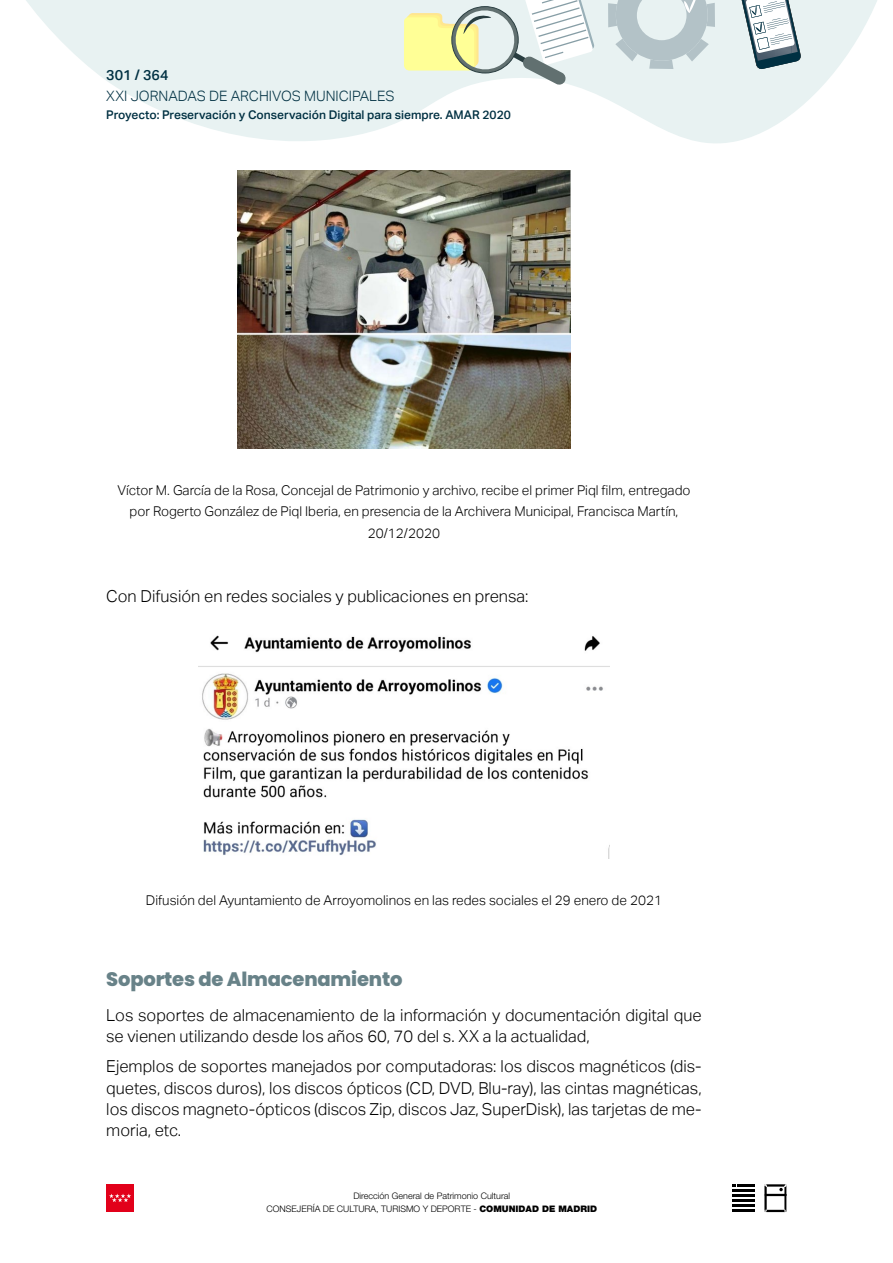
<style>
.page{position:relative;width:893px;height:1263px;background:#fff}
.page>*{position:absolute;margin:0;border:0;box-sizing:border-box;transform-origin:0 0}
.Ladillo_3{font:800 19.5px "Poppins";letter-spacing:-.01em;color:#688288}
.TXT{font:300 16.5px/21.5px "Aktiv Grotesk";color:#000}
.t1{font:300 14.25px "Aktiv Grotesk";color:#003042}
.t2{font:500 14.25px "Aktiv Grotesk";color:#003042}
.PIE{font:300 13.5px/21.5px "Aktiv Grotesk";color:#000;text-align:center}
.t3{font:500 12px "Aktiv Grotesk";color:#003042}
.t4{font:300 9px/13.5px "Helvetica Neue LT Std";color:#000;text-align:center}
.s1{font-weight:900}
</style>
<div class="page">
<svg style="left:764px;top:1184px;width:23px;height:28px"></svg>
<svg style="left:732px;top:1184px;width:22px;height:2px"></svg>
<hr style="left:732px;top:1189px;width:22px;height:3px;background:#000">
<hr style="left:732px;top:1194px;width:22px;height:3px;background:#000">
<hr style="left:732px;top:1205px;width:22px;height:2px;background:#000">
<hr style="left:732px;top:1199px;width:22px;height:3px;background:#000">
<hr style="left:732px;top:1210px;width:22px;height:2px;background:#000">
<div style="left:106px;top:1184px;width:28px;height:28px;background:#e2001a"></div>
<svg style="left:109px;top:1193px;width:22px;height:9px"></svg>
<svg style="left:26px;top:0;width:851px;height:143px;fill:#e8f2f2"></svg>
<svg style="left:608px;top:0;width:107px;height:69px;background:#ccd9db"></svg>
<svg style="left:739px;top:0;width:62px;height:70px"></svg>
<svg style="left:404px;top:0;width:191px;height:86px"></svg>
<img style="left:238px;top:170px;width:332px;height:278px">
<img style="left:198px;top:635px;width:412px;height:223px">
<p class="t2" style="left:106px;top:66px;width:64px">301 / 364</p>
<p class="t3" style="left:106px;top:108px;width:406px">Proyecto: Preservación y Conservación Digital para siempre. AMAR 2020</p>
<p class="t1" style="left:106px;top:88px;width:290px">XXI JORNADAS DE ARCHIVOS MUNICIPALES</p>
<p class="PIE" style="left:117px;top:480px;width:575px">Víctor M. García de la Rosa, Concejal de Patrimonio y archivo, recibe el primer Piql film, entregado por Rogerto González de Piql Iberia, en presencia de la Archivera Municipal, Francisca Martín,<br>20/12/2020</p>
<p class="TXT" style="left:106px;top:585px;width:424px">Con Difusión en redes sociales y publicaciones en prensa:</p>
<p class="PIE" style="left:146px;top:890px;width:518px">Difusión del Ayuntamiento de Arroyomolinos en las redes sociales el 29 enero de 2021</p>
<p class="Ladillo_3" style="left:106px;top:968px;width:298px">Soportes de Almacenamiento</p>
<p class="TXT" style="left:106px;top:1004px;width:597px">Los soportes de almacenamiento de la información y documentación digital que se vienen utilizando desde los años 60, 70 del s. XX a la actualidad,</p>
<p class="TXT" style="left:106px;top:1056px;width:597px;text-align:justify">Ejemplos de soportes manejados por computadoras: los discos magnéticos (dis&shy;quetes, discos duros), los discos ópticos (CD, DVD, Blu-ray), las cintas magnéticas, los discos magneto-ópticos (discos Zip, discos Jaz, SuperDisk), las tarjetas de me&shy;moria, etc.</p>
<p class="t4" style="left:267px;top:1188px;width:332px">Dirección General de Patrimonio Cultural<br>CONSEJERÍA DE CULTURA, TURISMO Y DEPORTE - <span class="s1">COMUNIDAD DE MADRID</span></p>
</div>
